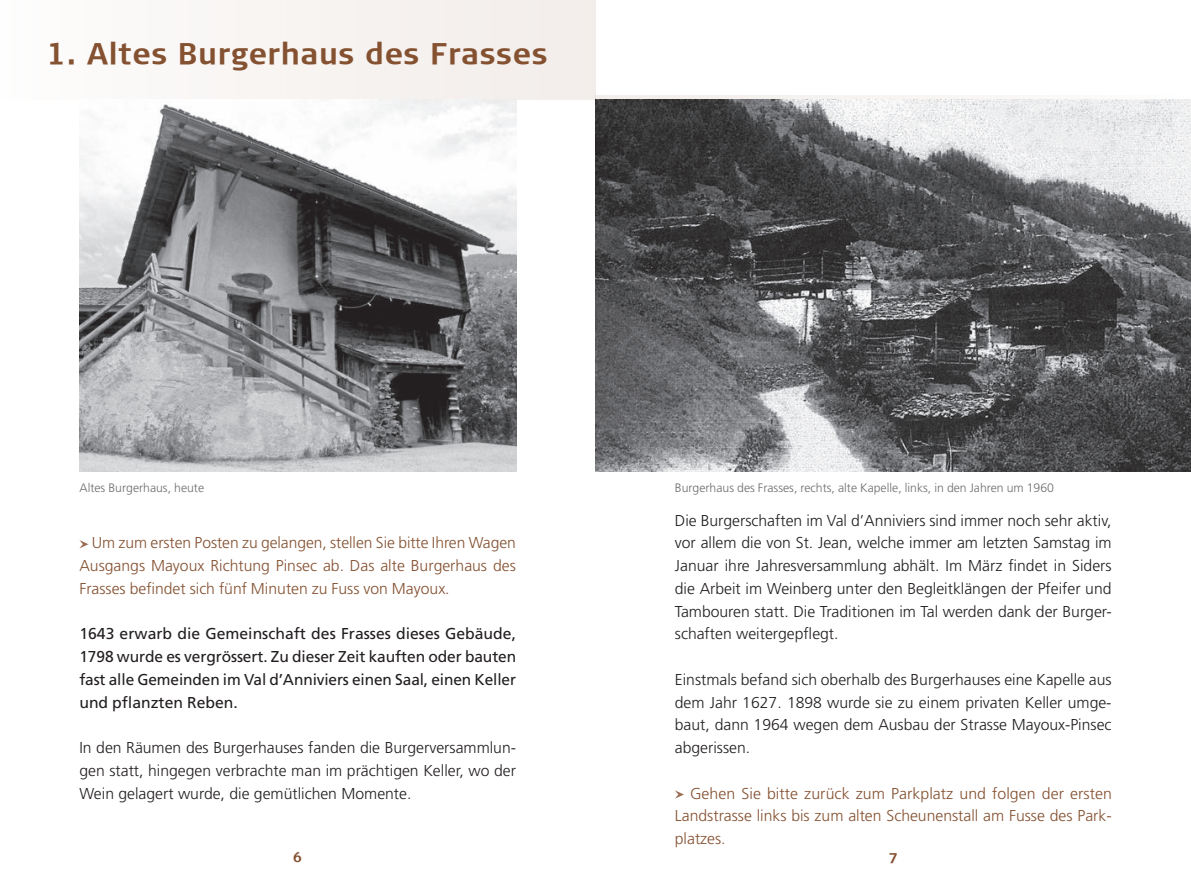
<style>
.page{position:relative;width:1191px;height:893px;background:#fff}
.page>*{position:absolute;margin:0;border:0;box-sizing:border-box;transform-origin:0 0}
.t1{font:700 29.75px "Signa Column";letter-spacing:.02em;color:#845131}
.t2{font:300 15.75px/22.8px "Frutiger LT Std";color:#231f20;text-align:justify}
.t3{font:300 15.75px/22.8px "Frutiger LT Std";color:#845131;text-align:justify}
.t4{font:15.75px/22.8px "Frutiger LT Std";letter-spacing:-.01em;color:#231f20;text-align:justify}
.t5{font:700 14px "Signa Column";color:#845131}
.t6{font:300 12.25px "Frutiger LT Std";color:#6c6d70}
</style>
<div class="page">
<div style="left:0;top:0;width:595px;height:99px;background:#f7f4f2"></div>
<hr style="left:595px;top:96px;width:596px;height:3px;background:#f7f4f2">
<svg style="left:79px;top:540px;width:9px;height:8px"></svg>
<img style="left:80px;top:99px;width:436px;height:372px">
<img style="left:595px;top:99px;width:596px;height:372px">
<svg style="left:675px;top:790px;width:9px;height:9px"></svg>
<h1 class="t1" style="left:47px;top:36px;width:502px">1. Altes Burgerhaus des Frasses</h1>
<p class="t6" style="left:80px;top:481px;width:126px">Altes Burgerhaus, heute</p>
<p class="t3" style="left:79px;top:532px;width:438px;text-indent:12px">Um zum ersten Posten zu gelangen, stellen Sie bitte Ihren Wagen Ausgangs Mayoux Richtung Pinsec ab. Das alte Burgerhaus des Frasses befindet sich fünf Minuten zu Fuss von Mayoux.</p>
<p class="t4" style="left:79px;top:623px;width:438px">1643 erwarb die Gemeinschaft des Frasses dieses Gebäude, 1798 wurde es vergrössert. Zu dieser Zeit kauften oder bauten fast alle Gemeinden im Val d’Anniviers einen Saal, einen Keller und pflanzten Reben.</p>
<p class="t2" style="left:79px;top:737px;width:438px">In den Räumen des Burgerhauses fanden die Burgerversammlun&shy;gen statt, hingegen verbrachte man im prächtigen Keller, wo der Wein gelagert wurde, die gemütlichen Momente.</p>
<p class="t6" style="left:675px;top:481px;width:381px">Burgerhaus des Frasses, rechts, alte Kapelle, links, in den Jahren um 1960</p>
<p class="t2" style="left:675px;top:509px;width:438px">Die Burgerschaften im Val d’Anniviers sind immer noch sehr aktiv, vor allem die von St. Jean, welche immer am letzten Samstag im Januar ihre Jahresversammlung abhält. Im März findet in Siders die Arbeit im Weinberg unter den Begleitklängen der Pfeifer und Tambouren statt. Die Traditionen im Tal werden dank der Burger&shy;schaften weitergepflegt.</p>
<p class="t2" style="left:675px;top:668px;width:438px">Einstmals befand sich oberhalb des Burgerhauses eine Kapelle aus dem Jahr 1627. 1898 wurde sie zu einem privaten Keller umge&shy;baut, dann 1964 wegen dem Ausbau der Strasse Mayoux-Pinsec abgerissen.</p>
<p class="t3" style="left:675px;top:782px;width:438px;text-indent:15px">Gehen Sie bitte zurück zum Parkplatz und folgen der ersten Landstrasse links bis zum alten Scheunenstall am Fusse des Park&shy;platzes.</p>
<p class="t5" style="left:293px;top:849px;width:10px">6</p>
<p class="t5" style="left:888px;top:850px;width:10px">7</p>
</div>
